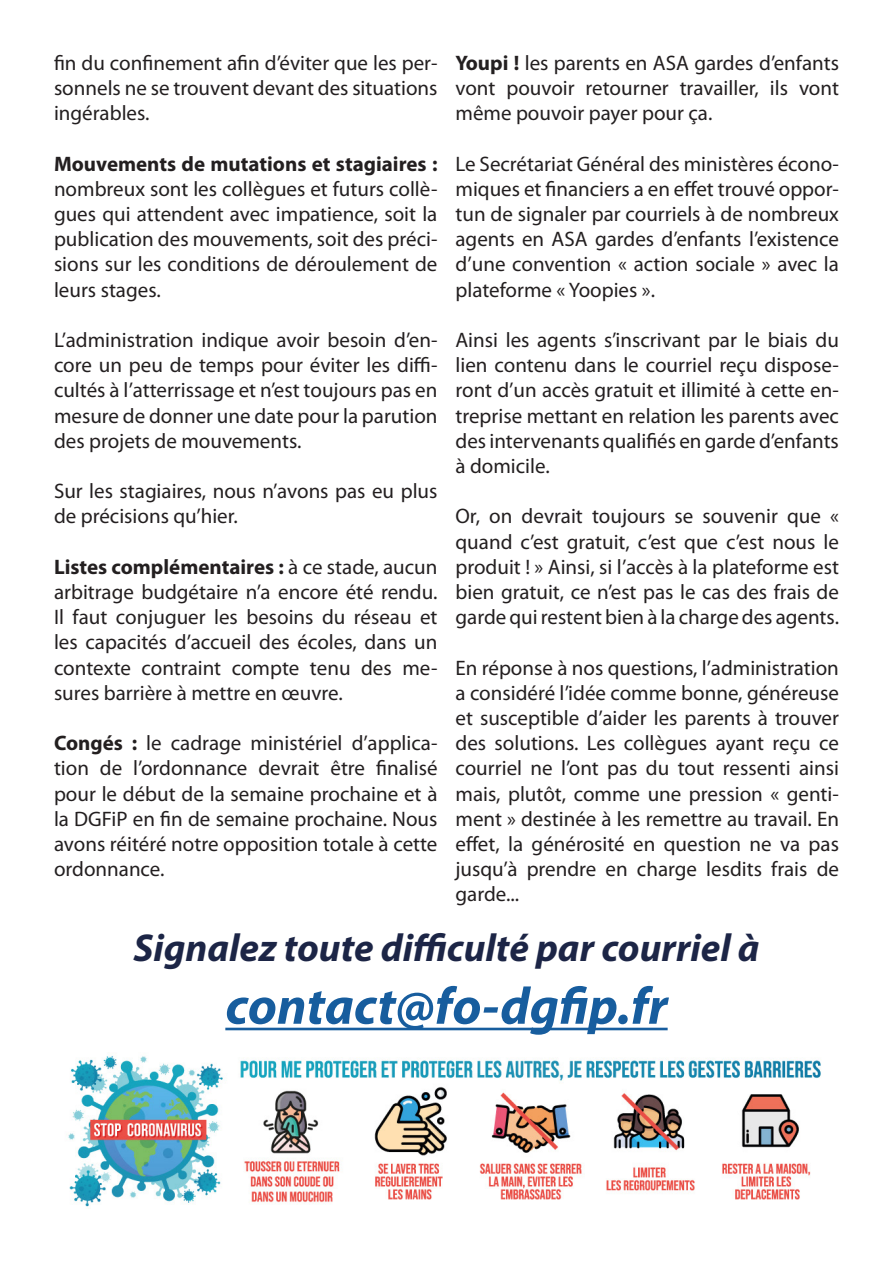
<style>
.page{position:relative;width:893px;height:1263px;background:#fff}
.page>*{position:absolute;margin:0;border:0;box-sizing:border-box;transform-origin:0 0}
.t1{font:italic 700 52.5px "Myriad Pro";color:#175d9e}
.t2{font:italic 700 39px "Myriad Pro";color:#1c2546}
.t3{font:21px/25.2px "Myriad Pro";color:#231f20;text-align:justify}
.s1{font-weight:700}
</style>
<div class="page">
<img style="left:68px;top:1055px;width:753px;height:152px">
<hr style="left:225px;top:1028px;width:443px;height:2px;background:#175d9e">
<p class="t3" style="left:54px;top:50px;width:385px">fin du confinement afin d’éviter que les per&shy;sonnels ne se trouvent devant des situations ingérables.</p>
<p class="t3" style="left:54px;top:151px;width:385px"><span class="s1">Mouvements de mutations et stagiaires : </span>nombreux sont les collègues et futurs collè&shy;gues qui attendent avec impatience, soit la publication des mouvements, soit des préci&shy;sions sur les conditions de déroulement de leurs stages.</p>
<p class="t3" style="left:54px;top:327px;width:385px">L’administration indique avoir besoin d’en&shy;core un peu de temps pour éviter les diffi&shy;cultés à l’atterrissage et n’est toujours pas en mesure de donner une date pour la parution des projets de mouvements.</p>
<p class="t3" style="left:54px;top:478px;width:385px">Sur les stagiaires, nous n’avons pas eu plus de précisions qu’hier.</p>
<p class="t3" style="left:54px;top:554px;width:385px"><span class="s1">Listes complémentaires :</span> à ce stade, aucun arbitrage budgétaire n’a encore été rendu.<br>Il faut conjuguer les besoins du réseau et les capacités d’accueil des écoles, dans un contexte contraint compte tenu des me&shy;sures barrière à mettre en œuvre.</p>
<p class="t3" style="left:54px;top:730px;width:385px"><span class="s1">Congés :</span> le cadrage ministériel d’applica&shy;tion de l’ordonnance devrait être finalisé pour le début de la semaine prochaine et à la DGFiP en fin de semaine prochaine. Nous avons réitéré notre opposition totale à cette ordonnance.</p>
<p class="t3" style="left:455px;top:50px;width:385px"><span class="s1">Youpi !</span> les parents en ASA gardes d’enfants vont pouvoir retourner travailler, ils vont même pouvoir payer pour ça.</p>
<p class="t3" style="left:455px;top:151px;width:385px">Le Secrétariat Général des ministères écono&shy;miques et financiers a en effet trouvé oppor&shy;tun de signaler par courriels à de nombreux agents en ASA gardes d’enfants l’existence d’une convention « action sociale » avec la plateforme « Yoopies ».</p>
<p class="t3" style="left:455px;top:327px;width:385px">Ainsi les agents s’inscrivant par le biais du lien contenu dans le courriel reçu dispose&shy;ront d’un accès gratuit et illimité à cette en&shy;treprise mettant en relation les parents avec des intervenants qualifiés en garde d’enfants à domicile.</p>
<p class="t3" style="left:455px;top:503px;width:385px">Or, on devrait toujours se souvenir que « quand c’est gratuit, c’est que c’est nous le produit ! » Ainsi, si l’accès à la plateforme est bien gratuit, ce n’est pas le cas des frais de garde qui restent bien à la charge des agents.</p>
<p class="t3" style="left:455px;top:655px;width:385px">En réponse à nos questions, l’administration a considéré l’idée comme bonne, généreuse et susceptible d’aider les parents à trouver des solutions. Les collègues ayant reçu ce courriel ne l’ont pas du tout ressenti ainsi mais, plutôt, comme une pression « genti&shy;ment » destinée à les remettre au travail. En effet, la générosité en question ne va pas jusqu’à prendre en charge lesdits frais de garde...</p>
<p class="t2" style="left:134px;top:922px;width:627px">Signalez toute difficulté par courriel à</p>
<p class="t1" style="left:225px;top:972px;width:444px">contact@fo-dgfip.fr</p>
</div>
